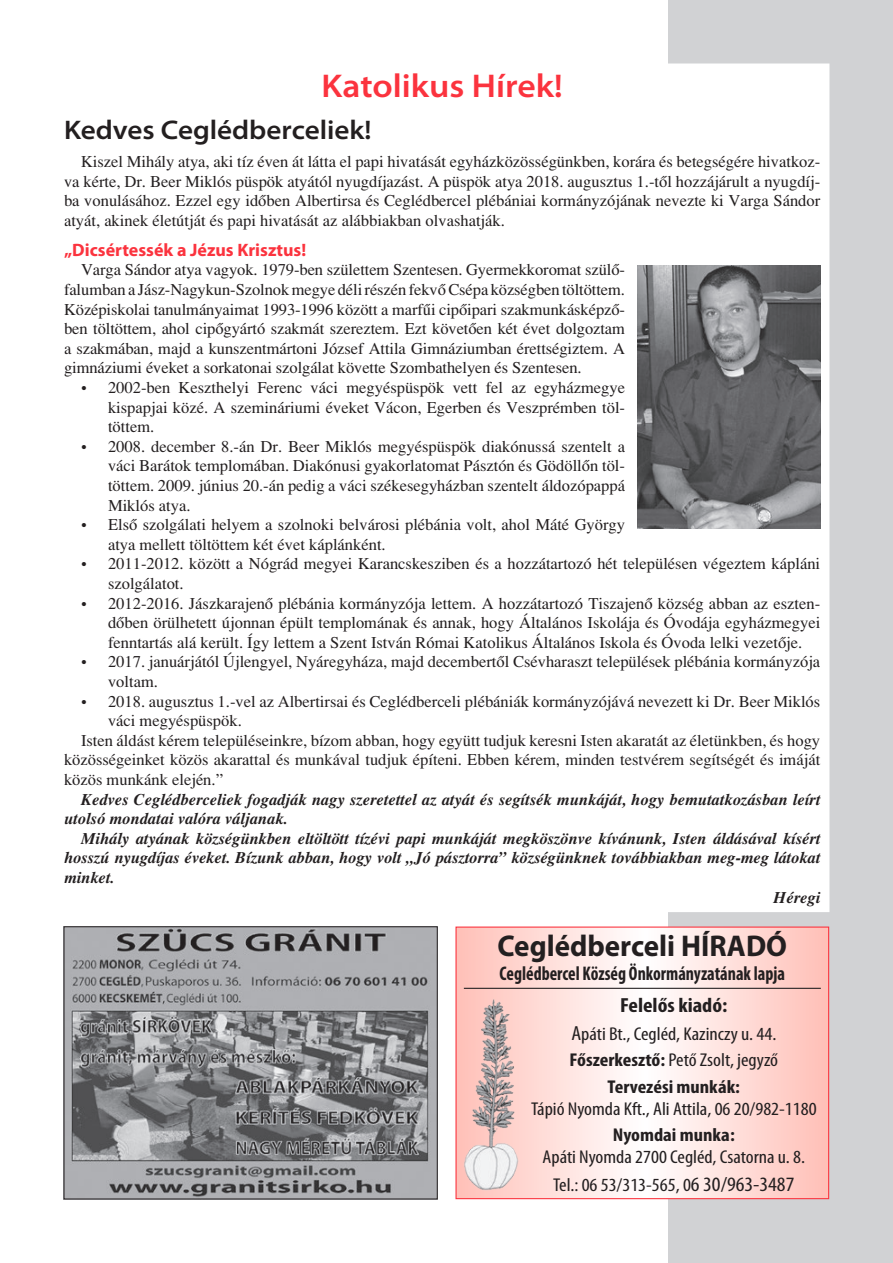
<style>
.page{position:relative;width:893px;height:1263px;background:#fff}
.page>*{position:absolute;margin:0;border:0;box-sizing:border-box;transform-origin:0 0}
.t1{font:600 semi-expanded 33px "Myriad Pro";color:#fb333e}
.t2{font:700 30.15px "Myriad Pro";color:#231f20}
.t3{font:600 semi-expanded 27px "Myriad Pro";color:#231f20}
.t4{font:700 condensed 20.4px "Myriad Pro";color:#231f20;scale:1.11 1}
.t5{font:700 condensed 19.8px "Myriad Pro";color:#231f20;scale:.91 1}
.t6{font:condensed 18.6px/26.4px "Myriad Pro";color:#231f20;text-align:center;scale:1.11 1}
.t7{font:700 condensed 18.6px "Myriad Pro";color:#231f20;scale:1.11 1}
.t8{font:700 18px "Myriad Pro";color:#fb333e}
.t9{font:16.5px/19.6px "H Times";color:#231f20;text-align:justify}
.t10{font:italic 16.5px/19.6px "H Times Bold";letter-spacing:-.005em;color:#231f20}
.s1{font-size:20.4px}
.s2{font-weight:700}
</style>
<div class="page">
<div style="left:668px;top:0;width:225px;height:1263px;background:#d1d2d4"></div>
<svg style="left:457px;top:928px;width:370px;height:269px"></svg>
<div style="left:455px;top:926px;width:374px;height:273px;border:1px solid #fb333e"></div>
<hr style="left:464px;top:988px;width:357px;height:1px;background:#231f20">
<img style="left:460px;top:996px;width:63px;height:198px">
<div style="left:64px;top:64px;width:765px;height:848px;background:#fff"></div>
<img style="left:638px;top:265px;width:183px;height:264px">
<img style="left:66px;top:928px;width:369px;height:269px">
<h1 class="t1" style="left:322px;top:68px;width:243px">Katolikus Hírek!</h1>
<h3 class="t3" style="left:64px;top:115px;width:309px">Kedves Ceglédberceliek!</h3>
<p class="t9" style="left:64px;top:152px;width:758px;text-indent:17px">Kiszel Mihály atya, aki tíz éven át látta el papi hivatását egyházközösségünkben, korára és betegségére hivatkoz&shy;va kérte, Dr. Beer Miklós püspök atyától nyugdíjazást. A püspök atya 2018. augusztus 1.-től hozzájárult a nyugdíj&shy;ba vonulásához. Ezzel egy időben Albertirsa és Ceglédbercel plébániai kormányzójának nevezte ki Varga Sándor atyát, akinek életútját és papi hivatását az alábbiakban olvashatják.</p>
<p class="t8" style="left:64px;top:238px;width:244px">„Dicsértessék a Jézus Krisztus!</p>
<p class="t9" style="left:64px;top:260px;width:563px;text-indent:17px">Varga Sándor atya vagyok. 1979-ben születtem Szentesen. Gyermekkoromat szülő&shy;falumban a Jász-Nagykun-Szolnok megye déli részén fekvő Csépa községben töltöttem.<br>Középiskolai tanulmányaimat 1993-1996 között a marfűi cipőipari szakmunkásképző&shy;ben töltöttem, ahol cipőgyártó szakmát szereztem. Ezt követően két évet dolgoztam a szakmában, majd a kunszentmártoni József Attila Gimnáziumban érettségiztem. A gimnáziumi éveket a sorkatonai szolgálat követte Szombathelyen és Szentesen.</p>
<p class="t9" style="left:108px;top:377px;width:519px;text-indent:-27px">• 2002-ben Keszthelyi Ferenc váci megyéspüspök vett fel az egyházmegye kispapjai közé. A szemináriumi éveket Vácon, Egerben és Veszprémben töl&shy;töttem.</p>
<p class="t9" style="left:108px;top:436px;width:519px;text-indent:-27px">• 2008. december 8.-án Dr. Beer Miklós megyéspüspök diakónussá szentelt a váci Barátok templomában. Diakónusi gyakorlatomat Pásztón és Gödöllőn töl&shy;töttem. 2009. június 20.-án pedig a váci székesegyházban szentelt áldozópappá Miklós atya.</p>
<p class="t9" style="left:108px;top:515px;width:519px;text-indent:-27px">• Első szolgálati helyem a szolnoki belvárosi plébánia volt, ahol Máté György atya mellett töltöttem két évet káplánként.</p>
<p class="t9" style="left:108px;top:554px;width:714px;text-indent:-27px">• 2011-2012. között a Nógrád megyei Karancskesziben és a hozzátartozó hét településen végeztem kápláni szolgálatot.</p>
<p class="t9" style="left:108px;top:593px;width:714px;text-indent:-27px">• 2012-2016. Jászkarajenő plébánia kormányzója lettem. A hozzátartozó Tiszajenő község abban az eszten&shy;dőben örülhetett újonnan épült templomának és annak, hogy Általános Iskolája és Óvodája egyházmegyei fenntartás alá került. Így lettem a Szent István Római Katolikus Általános Iskola és Óvoda lelki vezetője.</p>
<p class="t9" style="left:108px;top:652px;width:714px;text-indent:-27px">• 2017. januárjától Újlengyel, Nyáregyháza, majd decembertől Csévharaszt települések plébánia kormányzója voltam.</p>
<p class="t9" style="left:81px;top:691px;width:741px">• 2018. augusztus 1.-vel az Albertirsai és Ceglédberceli plébániák kormányzójává nevezett ki Dr. Beer Miklós</p>
<p class="t9" style="left:108px;top:711px;width:135px">váci megyéspüspök.</p>
<p class="t9" style="left:81px;top:730px;width:741px">Isten áldást kérem településeinkre, bízom abban, hogy együtt tudjuk keresni Isten akaratát az életünkben, és hogy</p>
<p class="t9" style="left:64px;top:750px;width:758px">közösségeinket közös akarattal és munkával tudjuk építeni. Ebben kérem, minden testvérem segítségét és imáját</p>
<p class="t9" style="left:64px;top:770px;width:161px">közös munkánk elején.”</p>
<p class="t10" style="left:64px;top:789px;width:758px;text-indent:17px">Kedves Ceglédberceliek fogadják nagy szeretettel az atyát és segítsék munkáját, hogy bemutatkozásban leírt utolsó mondatai valóra váljanak.</p>
<p class="t10" style="left:81px;top:828px;width:741px">Mihály atyának községünkben eltöltött tízévi papi munkáját megköszönve kívánunk, Isten áldásával kísért</p>
<p class="t10" style="left:64px;top:848px;width:758px">hosszú nyugdíjas éveket. Bízunk abban, hogy volt „Jó pásztorra” községünknek továbbiakban meg-meg látokat</p>
<p class="t10" style="left:64px;top:868px;width:52px">minket.</p>
<p class="t10" style="left:773px;top:887px;width:48px">Héregi</p>
<h2 class="t2" style="left:498px;top:927px;width:291px">Ceglédberceli HÍRADÓ</h2>
<p class="t5" style="left:500px;top:961px;width:315px">Ceglédbercel Község Önkormányzatának lapja</p>
<p class="t4" style="left:620px;top:992px;width:98px">Felelős kiadó:</p>
<p class="t6" style="left:570px;top:1020px;width:189px"><span class="s1">A</span>páti Bt., Cegléd, Kazinczy u. 44.<br><span class="s2">Főszerkesztő:</span> Pető Zsolt, jegyző<br><span class="s2">Tervezési munkák:</span></p>
<p class="t6" style="left:531px;top:1095px;width:259px">Tápió Nyomda Kft., Ali Attila, 06 20/982-1180</p>
<p class="t7" style="left:613px;top:1123px;width:111px">Nyomdai munka:</p>
<p class="t6" style="left:543px;top:1143px;width:238px;line-height:28px">Apáti Nyomda 2700 Cegléd, Csatorna u. 8.<br>Tel.: 06 53/313-565, 0<span class="s1">6 30/963-3487</span></p>
</div>
